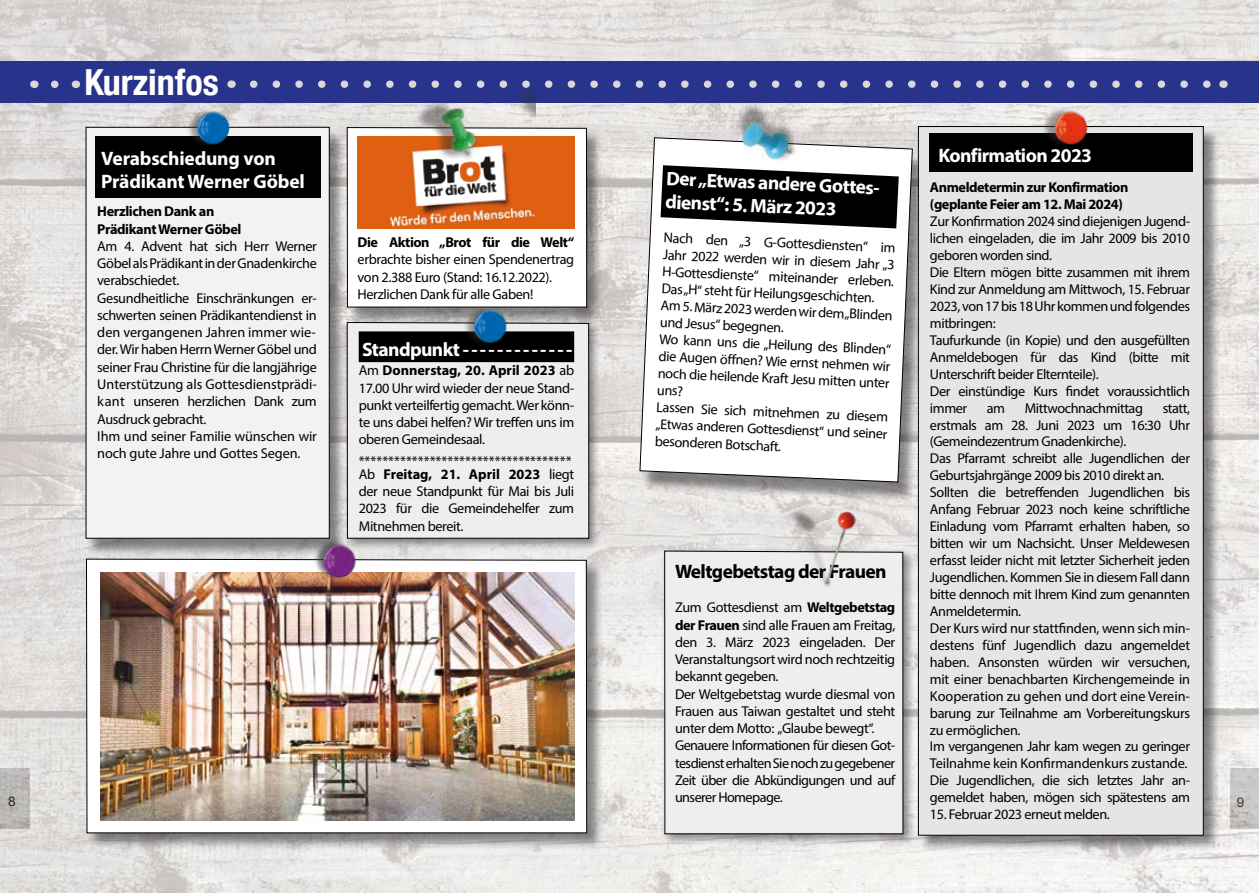
<style>
.page{position:relative;width:1259px;height:893px;background:#fff}
.page>*{position:absolute;margin:0;border:0;box-sizing:border-box;transform-origin:0 0}
.t1{font:700 condensed 36px "Helvetica Neue";color:#fff}
.t2{font:700 19.5px/23.7px "Myriad Pro";letter-spacing:-.02em;color:#fff}
.t3{font:700 19.5px "Myriad Pro";letter-spacing:-.03em;color:#000}
.t4{font:14.25px/17px "Myriad Pro";letter-spacing:-.03em;color:#000}
.t5{font:700 14.25px/17px "Myriad Pro";letter-spacing:-.03em;color:#000}
.t6{font:13.5px "Helvetica Neue";color:#000}
.s1{font-weight:700}
</style>
<div class="page">
<img style="left:0;top:0;width:1259px;height:893px">
<svg style="left:639px;top:137px;width:274px;height:379px"></svg>
<div style="left:0;top:61px;width:1259px;height:42px;background:#28348b"></div>
<svg style="left:254px;top:80px;width:957px;height:8px"></svg>
<div style="left:918px;top:127px;width:302px;height:725px;background:#000;opacity:.44"></div>
<div style="left:917px;top:126px;width:287px;height:710px;background:#e5e5e5"></div>
<svg style="left:55px;top:81px;width:4px;height:7px"></svg>
<svg style="left:660px;top:165px;width:238px;height:63px;background:#262626"></svg>
<div style="left:347px;top:129px;width:256px;height:197px;background:#000;opacity:.44"></div>
<svg style="left:346px;top:0;width:241px;height:558px"></svg>
<div style="left:660px;top:547px;width:255px;height:299px;background:#000;opacity:.44"></div>
<div style="left:664px;top:550px;width:239px;height:284px;background:#eee"></div>
<div style="left:86px;top:559px;width:518px;height:291px;background:#000;opacity:.44"></div>
<svg style="left:86px;top:558px;width:501px;height:335px"></svg>
<div style="left:86px;top:129px;width:260px;height:428px;background:#000;opacity:.44"></div>
<div style="left:85px;top:127px;width:245px;height:412px;background:#f2f2f2"></div>
<div style="left:95px;top:136px;width:226px;height:62px;background:#000"></div>
<img style="left:702px;top:103px;width:119px;height:69px">
<img style="left:179px;top:103px;width:75px;height:42px">
<img style="left:770px;top:500px;width:111px;height:101px">
<img style="left:101px;top:573px;width:473px;height:247px">
<div style="left:929px;top:133px;width:263px;height:39px;background:#000"></div>
<img style="left:1006px;top:86px;width:105px;height:101px">
<img style="left:267px;top:525px;width:119px;height:61px">
<img style="left:357px;top:136px;width:217px;height:92px">
<img style="left:411px;top:87px;width:125px;height:77px">
<div style="left:343px;top:318px;width:258px;height:233px;background:#000;opacity:.44"></div>
<div style="left:346px;top:322px;width:243px;height:217px;background:#eee"></div>
<div style="left:359px;top:332px;width:214px;height:29px;background:#000"></div>
<div style="left:359px;top:331px;width:215px;height:31px;border:2px solid #000"></div>
<img style="left:465px;top:298px;width:74px;height:69px">
<h1 class="t1" style="left:84px;top:53px;width:136px">Kurzinfos</h1>
<h2 class="t2" style="left:101px;top:146px;width:176px">Verabschiedung von</h2>
<h2 class="t2" style="left:938px;top:143px;width:155px">Konfirmation 2023</h2>
<h2 class="t2" style="left:101px;top:169px;width:205px">Prädikant Werner Göbel</h2>
<h2 class="t2" style="left:667px;top:165px;width:215px;rotate:3deg">Der „Etwas andere Gottes&shy;dienst“: 5. März 2023</h2>
<p class="t4" style="left:664px;top:228px;width:235px;rotate:3deg">Nach den „3 G-Gottesdiensten“ im Jahr 2022 werden wir in diesem Jahr „3<br>H-Gottesdienste“ miteinander erleben.<br>Das „H“ steht für Heilungsgeschichten.<br>Am 5. März 2023 werden wir dem „Blinden und Jesus“ begegnen.<br>Wo kann uns die „Heilung des Blinden“ die Augen öff nen? Wie ernst nehmen wir noch die heilende Kraft Jesu mitten unter uns?</p>
<p class="t4" style="left:657px;top:397px;width:233px;text-align:justify;rotate:3deg">Lassen Sie sich mitnehmen zu diesem „Etwas anderen Gottesdienst“ und seiner besonderen Botschaft.</p>
<p class="t5" style="left:930px;top:179px;width:200px">Anmeldetermin zur Konfirmation (geplante Feier am 12. Mai 2024)</p>
<p class="t4" style="left:930px;top:213px;width:262px">Zur Konfirmation 2024 sind diejenigen Jugend&shy;lichen eingeladen, die im Jahr 2009 bis 2010 geboren worden sind.<br>Die Eltern mögen bitte zusammen mit ihrem Kind zur Anmeldung am Mittwoch, 15. Februar 2023, von 17 bis 18 Uhr kommen und folgendes mitbringen:<br>Taufurkunde (in Kopie) und den ausgefüllten Anmeldebogen für das Kind (bitte mit Unterschrift beider Elternteile).<br>Der einstündige Kurs findet voraussichtlich immer</p>
<p class="t5" style="left:97px;top:202px;width:146px">Herzlichen Dank an<br>Prädikant Werner Göbel</p>
<p class="t4" style="left:97px;top:237px;width:221px">Am 4. Advent hat sich Herr Werner Göbel als Prädikant in der Gnadenkirche verabschiedet.<br>Gesundheitliche Einschränkungen er&shy;schwerten seinen Prädikantendienst in den vergangenen Jahren immer wie&shy;der. Wir haben Herrn Werner Göbel und seiner Frau Christine für die langjährige Unterstützung als Gottesdienstprädi&shy;kant unseren herzlichen Dank zum Ausdruck gebracht.<br>Ihm und seiner Familie wünschen wir noch gute Jahre und Gottes Segen.</p>
<p class="t5" style="left:357px;top:233px;width:218px">Die Aktion „Brot für die Welt“</p>
<p class="t4" style="left:357px;top:251px;width:218px">erbrachte bisher einen Spendenertrag von 2.388 Euro (Stand: 16.12.2022).<br>Herzlichen Dank für alle Gaben!</p>
<h2 class="t2" style="left:362px;top:337px;width:212px">Standpunkt -------------</h2>
<p class="t4" style="left:359px;top:362px;width:217px;text-align:justify">Am <span class="s1">Donnerstag, 20. April 2023</span> ab 17.00 Uhr wird wieder der neue Stand&shy;punkt verteilfertig gemacht. Wer könn&shy;te uns dabei helfen? Wir treffen uns im oberen Gemeindesaal.</p>
<p class="t4" style="left:359px;top:455px;width:217px;line-height:12.8px">************************************<br>Ab <span class="s1">Freitag, 21. April 2023</span> liegt</p>
<p class="t4" style="left:359px;top:482px;width:217px;text-align:justify">der neue Standpunkt für Mai bis Juli 2023 für die Gemeindehelfer zum Mitnehmen bereit.</p>
<p class="t4" style="left:986px;top:399px;width:20px">am</p>
<p class="t4" style="left:1024px;top:399px;width:120px">Mittwochnachmittag</p>
<p class="t4" style="left:930px;top:399px;width:262px;text-indent:233px">statt, erstmals am 28. Juni 2023 um 16:30 Uhr (Gemeindezentrum Gnadenkirche).<br>Das Pfarramt schreibt alle Jugendlichen der Geburtsjahrgänge 2009 bis 2010 direkt an.<br>Sollten die betreffenden Jugendlichen bis Anfang Februar 2023 noch keine schriftliche Einladung vom Pfarramt erhalten haben, so bitten wir um Nachsicht. Unser Meldewesen erfasst leider nicht mit letzter Sicherheit jeden Jugendlichen. Kommen Sie in diesem Fall dann bitte dennoch mit Ihrem Kind zum genannten Anmeldetermin.<br>Der Kurs wird nur stattfinden, wenn sich min&shy;destens fünf Jugendlich dazu angemeldet haben. Ansonsten würden wir versuchen, mit einer benachbarten Kirchengemeinde in Kooperation zu gehen und dort eine Verein&shy;barung zur Teilnahme am Vorbereitungskurs zu ermöglichen.<br>Im vergangenen Jahr kam wegen zu geringer Teilnahme kein Konfirmandenkurs zustande.<br>Die Jugendlichen, die sich letztes Jahr an&shy;gemeldet haben, mögen sich spätestens am</p>
<p class="t4" style="left:930px;top:806px;width:181px">15. Februar 2023 erneut melden.</p>
<h2 class="t3" style="left:675px;top:558px;width:213px">Weltgebetstag der Frauen</h2>
<p class="t4" style="left:675px;top:599px;width:222px">Zum Gottesdienst am <span class="s1">Weltgebetstag der Frauen</span> sind alle Frauen am Freitag, den 3. März 2023 eingeladen. Der Veranstaltungsort wird noch rechtzeitig bekannt gegeben.<br>Der Weltgebetstag wurde diesmal von Frauen aus Taiwan gestaltet und steht unter dem Motto: „Glaube bewegt“.<br>Genauere Informationen für diesen Got&shy;tesdienst erhalten Sie noch zu gegebener Zeit über die Abkündigungen und auf unserer Homepage.</p>
<p class="t6" style="left:8px;top:791px;width:9px">8</p>
<p class="t6" style="left:1236px;top:792px;width:9px">9</p>
</div>
